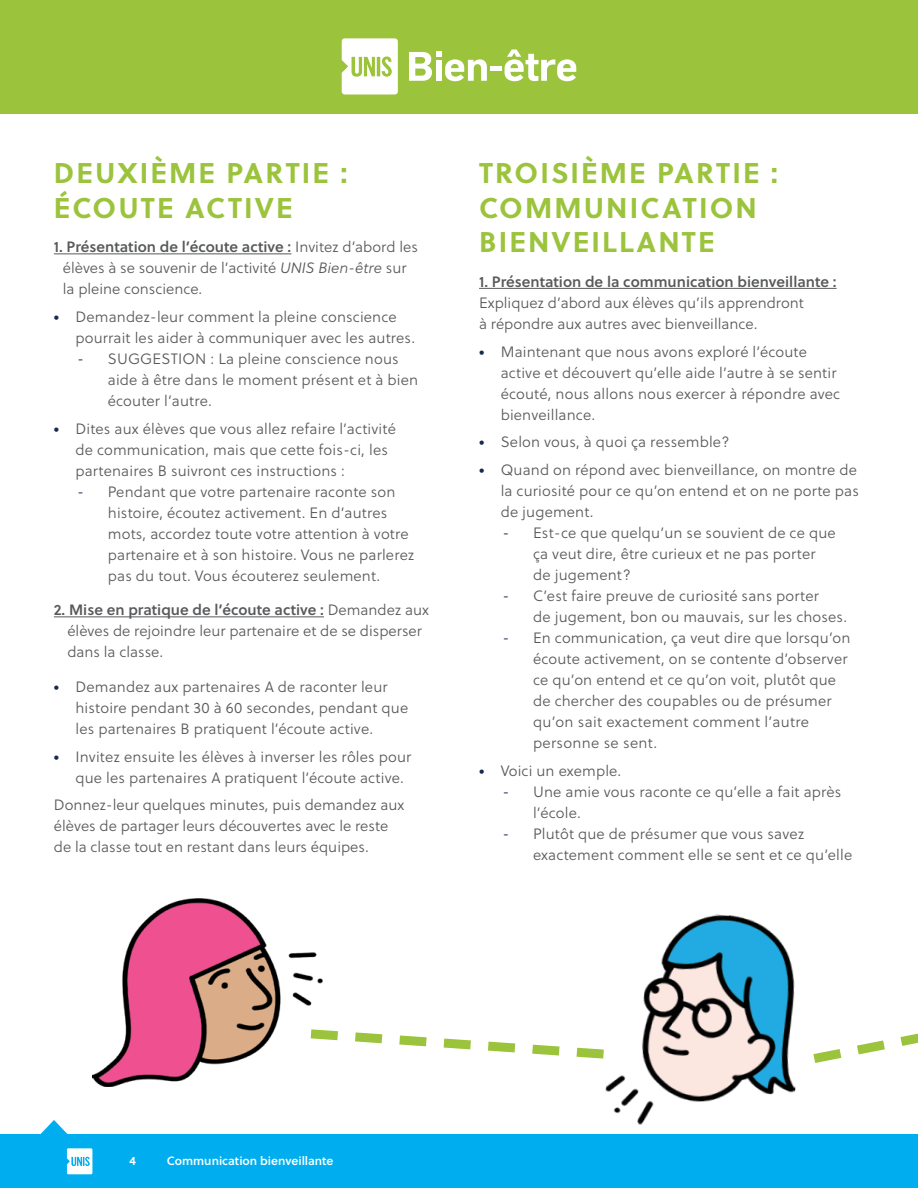
<style>
.page{position:relative;width:918px;height:1188px;background:#fff}
.page>*{position:absolute;margin:0;border:0;box-sizing:border-box;transform-origin:0 0}
.t1{font:700 28.5px/34.5px "Soleil";letter-spacing:.075em;color:#9bc33c}
.t2{font:15px/21px "Soleil Lt";letter-spacing:.01em;color:#58595b}
.t3{font:15px "Soleil Sb";color:#58595b}
.t4{font:12px "Soleil Sb";color:#fff}
.s1{font-family:"Soleil Lt"}
.s2{font-style:italic}
.s3{font-family:"Soleil";font-weight:700;color:#17294f}
.s4{color:#17294f}
</style>
<div class="page">
<div style="left:0;top:1134px;width:918px;height:54px;background:#00aeef"></div>
<div style="left:0;top:0;width:918px;height:114px;background:#9bc33c"></div>
<svg style="left:40px;top:1120px;width:28px;height:14px"></svg>
<svg style="left:67px;top:1148px;width:25px;height:26px"></svg>
<svg style="left:342px;top:38px;width:56px;height:56px;background:#edf4dc"></svg>
<svg style="left:409px;top:51px;width:78px;height:30px"></svg>
<div style="left:490px;top:66px;width:12px;height:5px;background:#fff"></div>
<svg style="left:505px;top:49px;width:71px;height:32px"></svg>
<hr style="left:54px;top:253px;width:237px;height:1px;background:#58595b">
<hr style="left:54px;top:616px;width:270px;height:1px;background:#58595b">
<hr style="left:479px;top:288px;width:358px;height:1px;background:#58595b">
<img style="left:605px;top:914px;width:191px;height:211px">
<svg style="left:322px;top:1024px;width:291px;height:40px"></svg>
<img style="left:92px;top:899px;width:230px;height:187px">
<svg style="left:813px;top:1033px;width:105px;height:30px"></svg>
<h1 class="t1" style="left:54px;top:155px;width:295px">DEUXIÈME PARTIE :<br>ÉCOUTE ACTIVE</h1>
<p class="t3" style="left:54px;top:236px;width:366px">1. Présentation de l’écoute active : <span class="s1">Invitez d’abord les</span></p>
<p class="t2" style="left:63px;top:257px;width:345px">élèves à se souvenir de l’activité <span class="s2">UNIS Bien-être</span> sur la pleine conscience.</p>
<p class="t2" style="left:75px;top:306px;width:341px;text-indent:-22px"><span class="s3">•</span> Demandez-leur comment la pleine conscience pourrait les aider à communiquer avec les autres.</p>
<p class="t2" style="left:108px;top:348px;width:312px;text-indent:-31px"><span class="s4">-</span> SUGGESTION : La pleine conscience nous aide à être dans le moment présent et à bien écouter l’autre.</p>
<p class="t2" style="left:75px;top:418px;width:322px;text-indent:-22px"><span class="s3">•</span> Dites aux élèves que vous allez refaire l’activité de communication, mais que cette fois-ci, les partenaires B suivront ces instructions :</p>
<p class="t2" style="left:108px;top:481px;width:308px;text-indent:-31px"><span class="s4">-</span> Pendant que votre partenaire raconte son histoire, écoutez activement. En d’autres mots, accordez toute votre attention à votre partenaire et à son histoire. Vous ne parlerez pas du tout. Vous écouterez seulement.</p>
<p class="t3" style="left:54px;top:599px;width:377px">2. Mise en pratique de l’écoute active : <span class="s1">Demandez aux</span></p>
<p class="t2" style="left:67px;top:620px;width:356px">élèves de rejoindre leur partenaire et de se disperser dans la classe.</p>
<p class="t2" style="left:75px;top:676px;width:334px;text-indent:-22px"><span class="s3">•</span> Demandez aux partenaires A de raconter leur histoire pendant 30 à 60 secondes, pendant que les partenaires B pratiquent l’écoute active.</p>
<p class="t2" style="left:75px;top:746px;width:337px;text-indent:-22px"><span class="s3">•</span> Invitez ensuite les élèves à inverser les rôles pour que les partenaires A pratiquent l’écoute active.</p>
<p class="t2" style="left:54px;top:794px;width:352px">Donnez-leur quelques minutes, puis demandez aux élèves de partager leurs découvertes avec le reste de la classe tout en restant dans leurs équipes.</p>
<h1 class="t1" style="left:479px;top:155px;width:300px">TROISIÈME PARTIE :<br>COMMUNICATION<br>BIENVEILLANTE</h1>
<p class="t3" style="left:479px;top:270px;width:359px">1. Présentation de la communication bienveillante :</p>
<p class="t2" style="left:479px;top:292px;width:326px">Expliquez d’abord aux élèves qu’ils apprendront à répondre aux autres avec bienveillance.</p>
<p class="t2" style="left:501px;top:341px;width:341px;text-indent:-22px"><span class="s3">•</span> Maintenant que nous avons exploré l’écoute active et découvert qu’elle aide l’autre à se sentir écouté, nous allons nous exercer à répondre avec bienveillance.</p>
<p class="t2" style="left:479px;top:431px;width:252px"><span class="s3">•</span> Selon vous, à quoi ça ressemble?</p>
<p class="t2" style="left:501px;top:459px;width:360px;text-indent:-22px"><span class="s3">•</span> Quand on répond avec bienveillance, on montre de la curiosité pour ce qu’on entend et on ne porte pas de jugement.</p>
<p class="t2" style="left:533px;top:522px;width:304px;text-indent:-31px"><span class="s4">-</span> Est-ce que quelqu’un se souvient de ce que ça veut dire, être curieux et ne pas porter de jugement?</p>
<p class="t2" style="left:533px;top:585px;width:315px;text-indent:-31px"><span class="s4">-</span> C’est faire preuve de curiosité sans porter<br>de jugement, bon ou mauvais, sur les choses.</p>
<p class="t2" style="left:533px;top:627px;width:319px;text-indent:-31px"><span class="s4">-</span> En communication, ça veut dire que lorsqu’on écoute activement, on se contente d’observer ce qu’on entend et ce qu’on voit, plutôt que de chercher des coupables ou de présumer qu’on sait exactement comment l’autre personne se sent.</p>
<p class="t2" style="left:479px;top:760px;width:144px"><span class="s3">•</span> Voici un exemple.</p>
<p class="t2" style="left:533px;top:781px;width:310px;text-indent:-31px"><span class="s4">-</span> Une amie vous raconte ce qu’elle a fait après l’école.</p>
<p class="t2" style="left:533px;top:823px;width:321px;text-indent:-31px"><span class="s4">-</span> Plutôt que de présumer que vous savez exactement comment elle se sent et ce qu’elle</p>
<p class="t4" style="left:129px;top:1152px;width:8px">4</p>
<p class="t4" style="left:167px;top:1152px;width:168px">Communication bienveillante</p>
</div>
